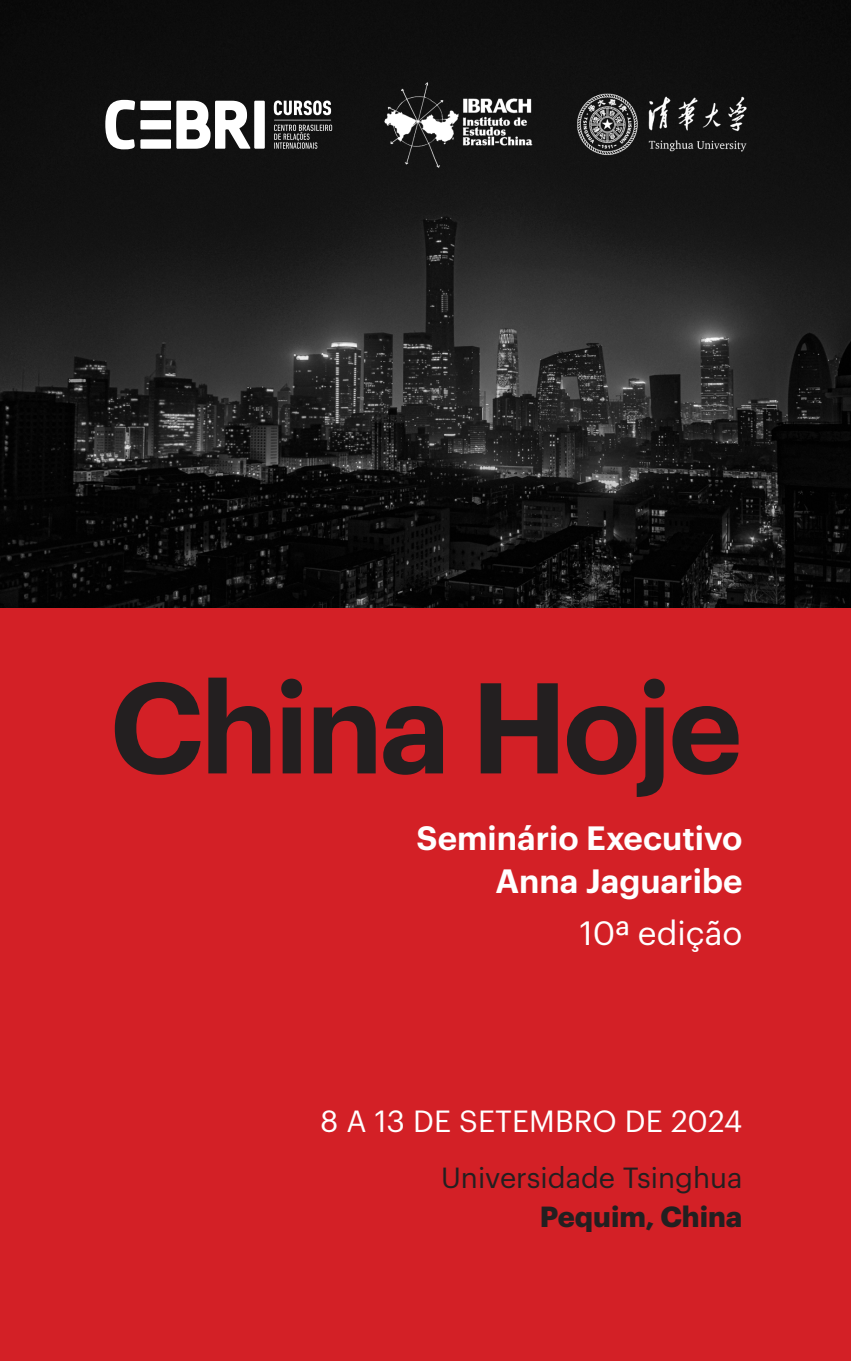
<style>
.page{position:relative;width:851px;height:1361px;background:#fff}
.page>*{position:absolute;margin:0;border:0;box-sizing:border-box;transform-origin:0 0}
.t1{font:600 126px "Graphik";letter-spacing:-.03em;color:#231f20}
.t2{font:600 33px/43.5px "Graphik";color:#fff;text-align:right}
.t3{font:33px "Graphik";color:#fff}
.t4{font:30px "Graphik";letter-spacing:.005em;color:#fff}
.t5{font:28.5px "Graphik";color:#231f20}
.t6{font:700 28.5px "Graphik";color:#231f20}
</style>
<div class="page">
<img style="left:0;top:0;width:850px;height:608px">
<div style="left:0;top:608px;width:850px;height:753px;background:#d32026"></div>
<img style="left:382px;top:82px;width:151px;height:86px">
<img style="left:560px;top:89px;width:209px;height:70px">
<svg style="left:105px;top:100px;width:30px;height:50px"></svg>
<div style="left:254px;top:101px;width:11px;height:48px;background:#fff"></div>
<svg style="left:176px;top:101px;width:74px;height:48px"></svg>
<div style="left:140px;top:101px;width:31px;height:9px;background:#fff"></div>
<div style="left:140px;top:120px;width:31px;height:9px;background:#fff"></div>
<div style="left:140px;top:139px;width:31px;height:10px;background:#fff"></div>
<svg style="left:274px;top:100px;width:58px;height:49px;background:#575757"></svg>
<p class="t1" style="left:110px;top:631px;width:634px">China Hoje</p>
<p class="t2" style="left:416px;top:813px;width:327px">Seminário Executivo<br>Anna Jaguaribe</p>
<p class="t3" style="left:579px;top:908px;width:164px">10ª edição</p>
<p class="t4" style="left:320px;top:1099px;width:424px">8 A 13 DE SETEMBRO DE 2024</p>
<p class="t5" style="left:441px;top:1156px;width:303px">Universidade Tsinghua</p>
<p class="t6" style="left:539px;top:1194px;width:204px">Pequim, China</p>
</div>
